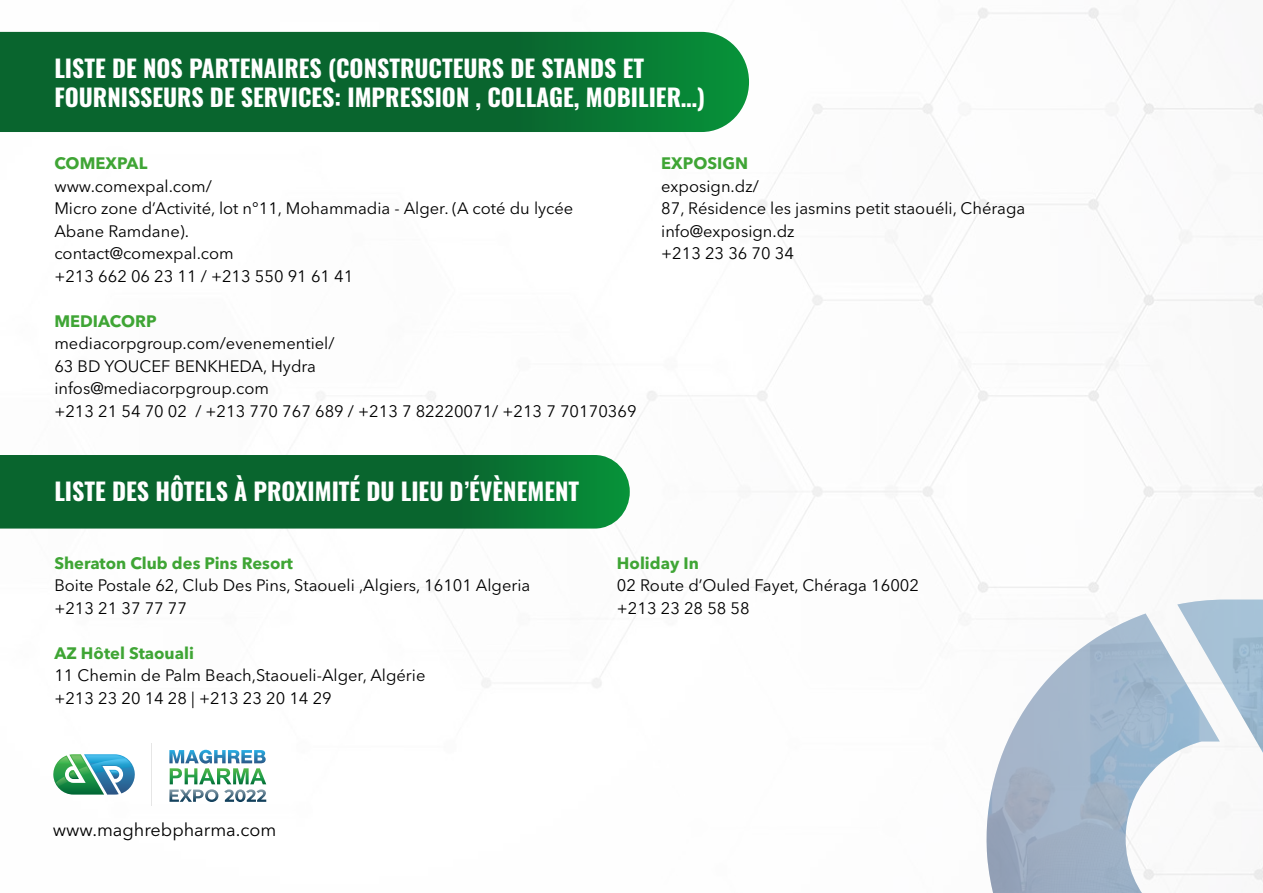
<style>
.page{position:relative;width:1263px;height:893px;background:#fff}
.page>*{position:absolute;margin:0;border:0;box-sizing:border-box;transform-origin:0 0}
.t1{font:700 24px/28.8px "Oswald";color:#fff}
.t2{font:18px "Avenir Next LT Pro";color:#000}
.t3{font:16.5px/22.5px "Avenir Next LT Pro";color:#000}
.t4{font:700 16.5px "Avenir Next LT Pro";color:#3fa535}
</style>
<div class="page">
<img style="left:985px;top:600px;width:278px;height:293px">
<hr style="left:151px;top:743px;width:1px;height:63px;background:#e6e6e6">
<svg style="left:53px;top:754px;width:82px;height:41px"></svg>
<svg style="left:169px;top:750px;width:97px;height:52px"></svg>
<svg style="left:0;top:32px;width:749px;height:100px;background:#0c6d32"></svg>
<svg style="left:0;top:455px;width:630px;height:74px;background:#0d6d33"></svg>
<h1 class="t1" style="left:54px;top:55px;width:652px">LISTE DE NOS PARTENAIRES (CONSTRUCTEURS DE STANDS ET<br>FOURNISSEURS DE SERVICES: IMPRESSION , COLLAGE, MOBILIER…)</h1>
<p class="t4" style="left:54px;top:153px;width:94px">COMEXPAL</p>
<p class="t3" style="left:54px;top:175px;width:520px">www.comexpal.com/<br>Micro zone d’Activité, lot n°11, Mohammadia - Alger. (A coté du lycée<br>Abane Ramdane).<br>contact@comexpal.com<br>+213 662 06 23 11 / +213 550 91 61 41</p>
<p class="t4" style="left:54px;top:311px;width:104px">MEDIACORP</p>
<p class="t3" style="left:54px;top:332px;width:584px">mediacorpgroup.com/evenementiel/<br>63 BD YOUCEF BENKHEDA, Hydra<br>infos@mediacorpgroup.com<br>+213 21 54 70 02 / +213 770 767 689 / +213 7 82220071/ +213 7 70170369</p>
<h1 class="t1" style="left:54px;top:478px;width:526px">LISTE DES HÔTELS À PROXIMITÉ DU LIEU D’ÉVÈNEMENT</h1>
<p class="t4" style="left:661px;top:153px;width:88px">EXPOSIGN</p>
<p class="t3" style="left:661px;top:175px;width:366px">exposign.dz/<br>87, Résidence les jasmins petit staouéli, Chéraga info@exposign.dz<br>+213 23 36 70 34</p>
<p class="t4" style="left:54px;top:553px;width:240px">Sheraton Club des Pins Resort</p>
<p class="t3" style="left:54px;top:574px;width:477px">Boite Postale 62, Club Des Pins, Staoueli ,Algiers, 16101 Algeria +213 21 37 77 77</p>
<p class="t4" style="left:54px;top:643px;width:141px">AZ Hôtel Staouali</p>
<p class="t3" style="left:54px;top:664px;width:373px">11 Chemin de Palm Beach,Staoueli-Alger, Algérie +213 23 20 14 28 | +213 23 20 14 29</p>
<p class="t2" style="left:53px;top:819px;width:225px">www.maghrebpharma.com</p>
<p class="t4" style="left:617px;top:553px;width:83px">Holiday In</p>
<p class="t3" style="left:617px;top:574px;width:304px">02 Route d’Ouled Fayet, Chéraga 16002 +213 23 28 58 58</p>
</div>
